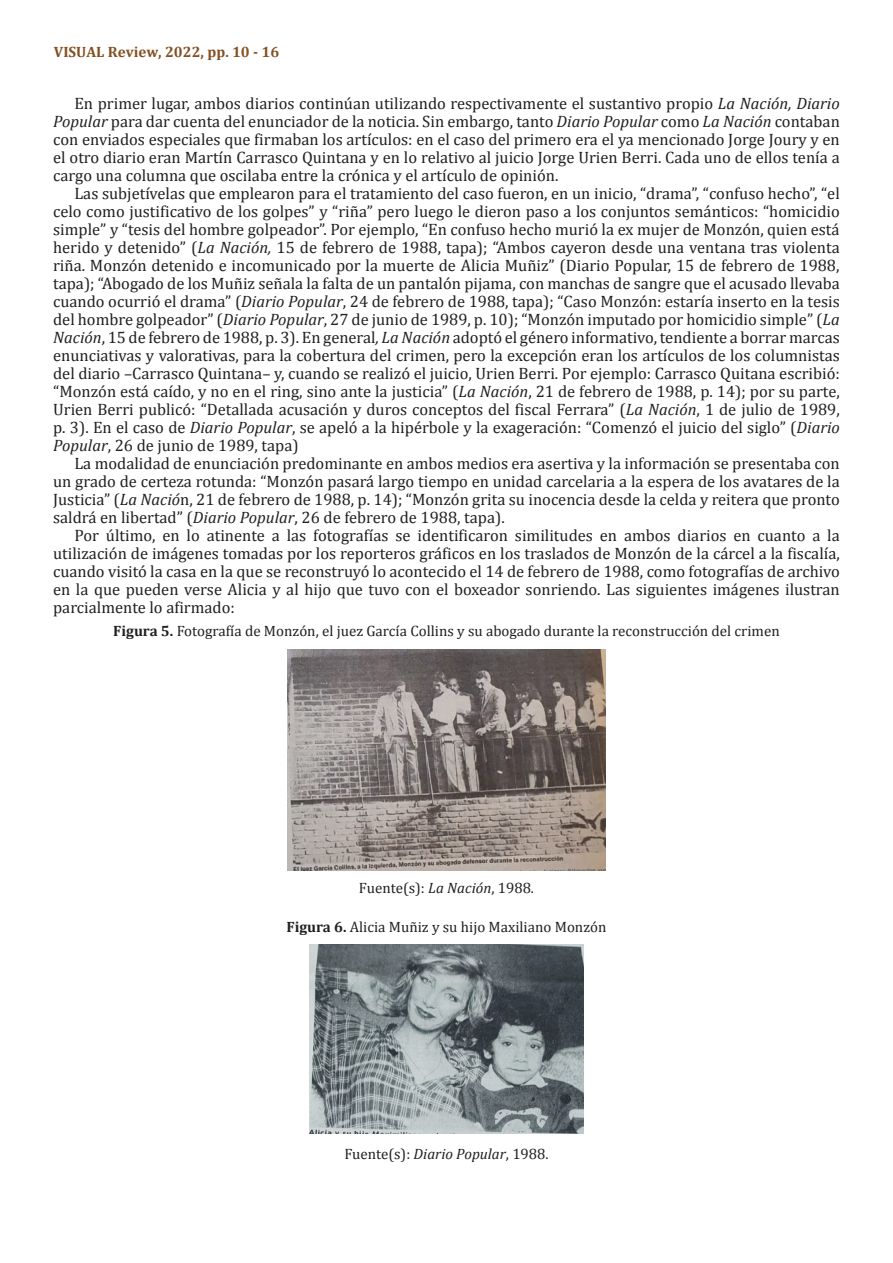
<style>
.page{position:relative;width:893px;height:1263px;background:#fff}
.page>*{position:absolute;margin:0;border:0;box-sizing:border-box;transform-origin:0 0}
.Fuente-Tablas{font:16.5px "Cambria";color:#231f20}
.Fuente-Tablas-2{font:15px "Cambria";color:#231f20}
.Fuente-Tablas-3{font:700 15px "Cambria";color:#845022}
.s1{font-style:italic}
.s2{font-weight:700}
</style>
<div class="page">
<img style="left:287px;top:649px;width:318px;height:222px">
<img style="left:309px;top:944px;width:275px;height:189px">
<p class="Fuente-Tablas-3" style="left:54px;top:41px;width:227px">VISUAL Review, 2022, pp. 10 - 16</p>
<p class="Fuente-Tablas" style="left:74px;top:93px;width:767px">En primer lugar, ambos diarios continúan utilizando respectivamente el sustantivo propio <span class="s1">La Nación, Diario</span></p>
<p class="Fuente-Tablas" style="left:53px;top:111px;width:788px"><span class="s1">Popular</span> para dar cuenta del enunciador de la noticia. Sin embargo, tanto <span class="s1">Diario Popular</span> como <span class="s1">La Nación</span> contaban</p>
<p class="Fuente-Tablas" style="left:53px;top:129px;width:788px">con enviados especiales que firmaban los artículos: en el caso del primero era el ya mencionado Jorge Joury y en</p>
<p class="Fuente-Tablas" style="left:53px;top:147px;width:788px">el otro diario eran Martín Carrasco Quintana y en lo relativo al juicio Jorge Urien Berri. Cada uno de ellos tenía a</p>
<p class="Fuente-Tablas" style="left:53px;top:165px;width:507px">cargo una columna que oscilaba entre la crónica y el artículo de opinión.</p>
<p class="Fuente-Tablas" style="left:74px;top:183px;width:767px">Las subjetívelas que emplearon para el tratamiento del caso fueron, en un inicio, “drama”, “confuso hecho”, “el</p>
<p class="Fuente-Tablas" style="left:53px;top:201px;width:788px">celo como justificativo de los golpes” y “riña” pero luego le dieron paso a los conjuntos semánticos: “homicidio</p>
<p class="Fuente-Tablas" style="left:53px;top:219px;width:788px">simple” y “tesis del hombre golpeador”. Por ejemplo, “En confuso hecho murió la ex mujer de Monzón, quien está</p>
<p class="Fuente-Tablas" style="left:53px;top:237px;width:788px">herido y detenido” (<span class="s1">La Nación,</span> 15 de febrero de 1988, tapa); “Ambos cayeron desde una ventana tras violenta</p>
<p class="Fuente-Tablas" style="left:53px;top:255px;width:788px">riña. Monzón detenido e incomunicado por la muerte de Alicia Muñiz” (Diario Popular, 15 de febrero de 1988,</p>
<p class="Fuente-Tablas" style="left:53px;top:273px;width:788px">tapa); “Abogado de los Muñiz señala la falta de un pantalón pijama, con manchas de sangre que el acusado llevaba</p>
<p class="Fuente-Tablas" style="left:53px;top:291px;width:788px">cuando ocurrió el drama” (<span class="s1">Diario Popular</span>, 24 de febrero de 1988, tapa); “Caso Monzón: estaría inserto en la tesis</p>
<p class="Fuente-Tablas" style="left:53px;top:309px;width:788px">del hombre golpeador” (<span class="s1">Diario Popular</span>, 27 de junio de 1989, p. 10); “Monzón imputado por homicidio simple” (<span class="s1">La</span></p>
<p class="Fuente-Tablas" style="left:53px;top:327px;width:788px"><span class="s1">Nación</span>, 15 de febrero de 1988, p. 3). En general<span class="s1">, La Nación</span> adoptó el género informativo, tendiente a borrar marcas</p>
<p class="Fuente-Tablas" style="left:53px;top:345px;width:788px">enunciativas y valorativas, para la cobertura del crimen, pero la excepción eran los artículos de los columnistas</p>
<p class="Fuente-Tablas" style="left:53px;top:363px;width:788px">del diario –Carrasco Quintana– y, cuando se realizó el juicio, Urien Berri. Por ejemplo: Carrasco Quitana escribió:</p>
<p class="Fuente-Tablas" style="left:53px;top:381px;width:788px">“Monzón está caído, y no en el ring, sino ante la justicia” (<span class="s1">La Nación</span>, 21 de febrero de 1988, p. 14); por su parte,</p>
<p class="Fuente-Tablas" style="left:53px;top:399px;width:788px">Urien Berri publicó: “Detallada acusación y duros conceptos del fiscal Ferrara” (<span class="s1">La Nación</span>, 1 de julio de 1989,</p>
<p class="Fuente-Tablas" style="left:53px;top:417px;width:788px">p. 3). En el caso de <span class="s1">Diario Popular</span>, se apeló a la hipérbole y la exageración: “Comenzó el juicio del siglo” (<span class="s1">Diario</span></p>
<p class="Fuente-Tablas" style="left:53px;top:435px;width:247px"><span class="s1">Popular</span>, 26 de junio de 1989, tapa)</p>
<p class="Fuente-Tablas" style="left:74px;top:453px;width:767px">La modalidad de enunciación predominante en ambos medios era asertiva y la información se presentaba con</p>
<p class="Fuente-Tablas" style="left:53px;top:471px;width:788px">un grado de certeza rotunda: “Monzón pasará largo tiempo en unidad carcelaria a la espera de los avatares de la</p>
<p class="Fuente-Tablas" style="left:53px;top:489px;width:788px">Justicia” (<span class="s1">La Nació</span>n, 21 de febrero de 1988, p. 14); “Monzón grita su inocencia desde la celda y reitera que pronto</p>
<p class="Fuente-Tablas" style="left:53px;top:507px;width:453px">saldrá en libertad” (<span class="s1">Diario Popular</span>, 26 de febrero de 1988, tapa).</p>
<p class="Fuente-Tablas" style="left:74px;top:525px;width:767px">Por último, en lo atinente a las fotografías se identificaron similitudes en ambos diarios en cuanto a la</p>
<p class="Fuente-Tablas" style="left:53px;top:543px;width:788px">utilización de imágenes tomadas por los reporteros gráficos en los traslados de Monzón de la cárcel a la fiscalía,</p>
<p class="Fuente-Tablas" style="left:53px;top:561px;width:788px">cuando visitó la casa en la que se reconstruyó lo acontecido el 14 de febrero de 1988, como fotografías de archivo</p>
<p class="Fuente-Tablas" style="left:53px;top:579px;width:788px">en la que pueden verse Alicia y al hijo que tuvo con el boxeador sonriendo. Las siguientes imágenes ilustran</p>
<p class="Fuente-Tablas" style="left:53px;top:597px;width:183px">parcialmente lo afirmado:</p>
<p class="Fuente-Tablas-2" style="left:113px;top:622px;width:668px"><span class="s2">Figura 5.</span> Fotografía de Monzón, el juez García Collins y su abogado durante la reconstrucción del crimen</p>
<p class="Fuente-Tablas-2" style="left:359px;top:879px;width:177px">Fuente(s): <span class="s1">La Nación</span>, 1988.</p>
<p class="Fuente-Tablas-2" style="left:286px;top:917px;width:322px"><span class="s2">Figura 6.</span> Alicia Muñiz y su hijo Maxiliano Monzón</p>
<p class="Fuente-Tablas-2" style="left:344px;top:1144px;width:206px">Fuente(s): <span class="s1">Diario Popular</span>, 1988.</p>
</div>
